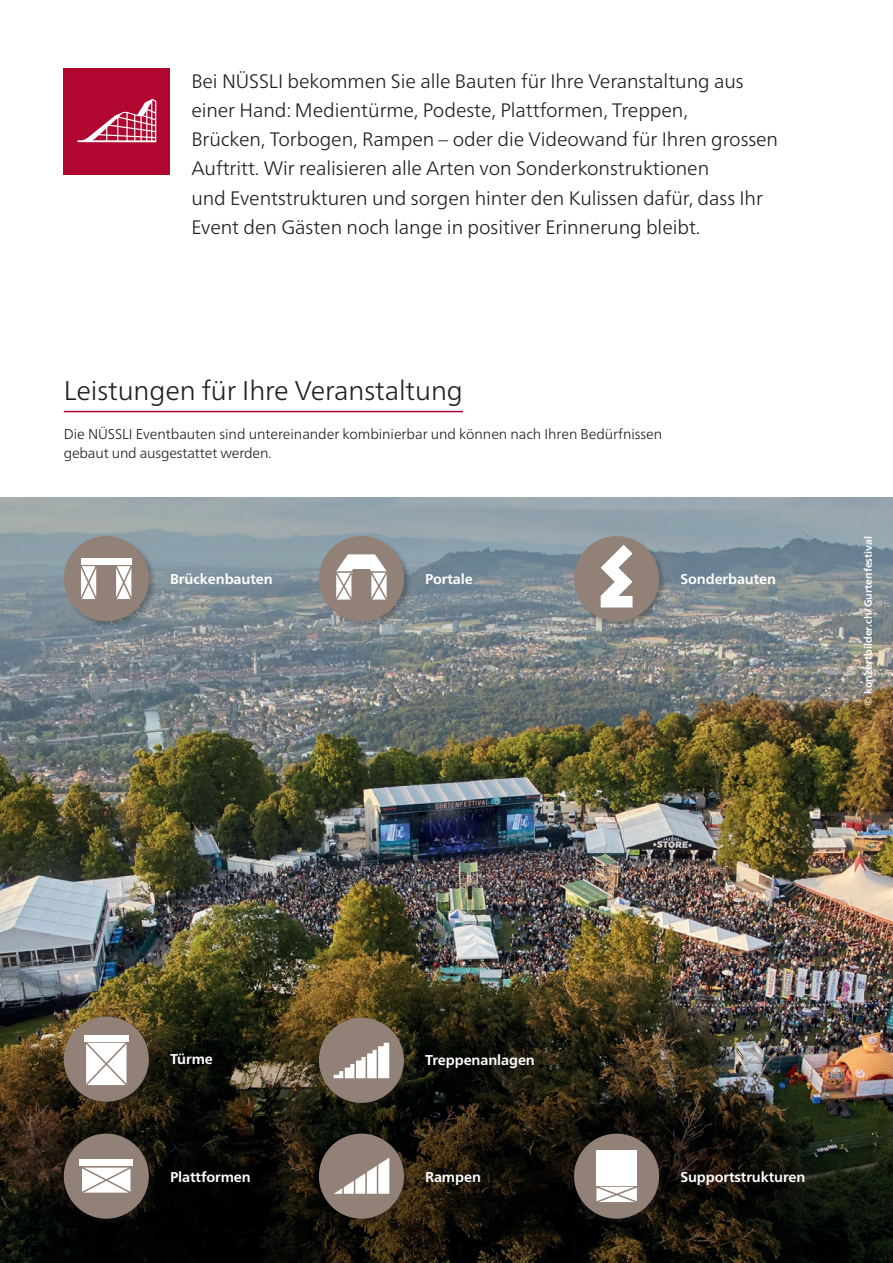
<style>
.page{position:relative;width:893px;height:1263px;background:#fff}
.page>*{position:absolute;margin:0;border:0;box-sizing:border-box;transform-origin:0 0}
.t1{font:300 27px "Frutiger Neue LTW1 G";letter-spacing:-.005em;color:#231f20}
.t2{font:300 19.5px/29.2px "Frutiger Neue LTW1 G";letter-spacing:-.005em;color:#231f20}
.t3{font:300 14.25px/19.5px "Frutiger Neue LTW1 G";letter-spacing:-.005em;color:#231f20}
.t4{font:700 14.25px "Frutiger Neue LTW1 G";letter-spacing:-.005em;color:#fff}
.t5{font:700 10.5px "Frutiger Neue LTW1 G";color:#fff}
</style>
<div class="page">
<div style="left:64px;top:68px;width:106px;height:106px;background:#b00630"></div>
<svg style="left:78px;top:99px;width:78px;height:43px"></svg>
<img style="left:0;top:497px;width:893px;height:766px">
<hr style="left:892px;top:1043px;width:1px;height:184px;background:#080e08">
<hr style="left:892px;top:1043px;width:1px;height:176px;background:#e6e2de">
<div style="left:319px;top:1018px;width:93px;height:93px;background:#231f20;opacity:.3"></div>
<div style="left:319px;top:1018px;width:85px;height:85px;background:#928176;border-radius:50%"></div>
<svg style="left:334px;top:1043px;width:55px;height:35px"></svg>
<div style="left:319px;top:1134px;width:93px;height:93px;background:#231f20;opacity:.3"></div>
<div style="left:319px;top:1133px;width:85px;height:86px;background:#928176;border-radius:50%"></div>
<svg style="left:334px;top:1158px;width:55px;height:36px"></svg>
<div style="left:574px;top:536px;width:93px;height:93px;background:#231f20;opacity:.3"></div>
<div style="left:574px;top:536px;width:85px;height:85px;background:#928176;border-radius:50%"></div>
<svg style="left:601px;top:545px;width:32px;height:62px"></svg>
<div style="left:574px;top:1134px;width:93px;height:93px;background:#231f20;opacity:.3"></div>
<div style="left:574px;top:1133px;width:85px;height:86px;background:#928176;border-radius:50%"></div>
<div style="left:596px;top:1150px;width:41px;height:35px;background:#fff"></div>
<svg style="left:596px;top:1187px;width:41px;height:15px"></svg>
<div style="left:64px;top:1017px;width:93px;height:93px;background:#231f20;opacity:.3"></div>
<div style="left:64px;top:1016px;width:85px;height:86px;background:#928176;border-radius:50%"></div>
<div style="left:84px;top:1035px;width:45px;height:6px;background:#fff"></div>
<svg style="left:86px;top:1043px;width:40px;height:42px;background:#f3f1f0"></svg>
<div style="left:319px;top:536px;width:93px;height:93px;background:#231f20;opacity:.3"></div>
<div style="left:319px;top:536px;width:85px;height:85px;background:#928176;border-radius:50%"></div>
<svg style="left:336px;top:554px;width:51px;height:46px"></svg>
<div style="left:64px;top:1134px;width:93px;height:93px;background:#231f20;opacity:.3"></div>
<div style="left:64px;top:1133px;width:85px;height:86px;background:#928176;border-radius:50%"></div>
<div style="left:80px;top:1160px;width:53px;height:6px;background:#fff"></div>
<svg style="left:82px;top:1167px;width:48px;height:25px"></svg>
<div style="left:64px;top:536px;width:93px;height:93px;background:#231f20;opacity:.3"></div>
<div style="left:64px;top:536px;width:85px;height:85px;background:#928176;border-radius:50%"></div>
<div style="left:81px;top:558px;width:50px;height:7px;background:#fff"></div>
<svg style="left:116px;top:566px;width:15px;height:33px"></svg>
<svg style="left:81px;top:566px;width:15px;height:33px"></svg>
<hr style="left:64px;top:411px;width:399px;height:1px;background:#b00630">
<p class="t2" style="left:191px;top:65px;width:588px">Bei NÜSSLI bekommen Sie alle Bauten für Ihre Veranstaltung aus einer Hand: Medientürme, Podeste, Plattformen, Treppen,<br>Brücken, Torbogen, Rampen – oder die Videowand für Ihren grossen Auftritt. Wir realisieren alle Arten von Sonderkonstruktionen<br>und Eventstrukturen und sorgen hinter den Kulissen dafür, dass Ihr Event den Gästen noch lange in positiver Erinnerung bleibt.</p>
<h1 class="t1" style="left:64px;top:370px;width:401px">Leistungen für Ihre Veranstaltung</h1>
<p class="t3" style="left:64px;top:423px;width:600px">Die NÜSSLI Eventbauten sind untereinander kombinierbar und können nach Ihren Bedürfnissen gebaut und ausgestattet werden.</p>
<p class="t4" style="left:170px;top:569px;width:104px">Brückenbauten</p>
<p class="t4" style="left:425px;top:569px;width:49px">Portale</p>
<p class="t4" style="left:680px;top:569px;width:97px">Sonderbauten</p>
<p class="t5" style="left:860px;top:706px;width:172px;rotate:-90deg">© konzertbilder.ch/Gurtenfestival</p>
<p class="t4" style="left:170px;top:1049px;width:44px">Türme</p>
<p class="t4" style="left:425px;top:1049px;width:111px">Treppenanlagen</p>
<p class="t4" style="left:170px;top:1166px;width:82px">Plattformen</p>
<p class="t4" style="left:425px;top:1166px;width:57px">Rampen</p>
<p class="t4" style="left:680px;top:1166px;width:126px">Supportstrukturen</p>
</div>
